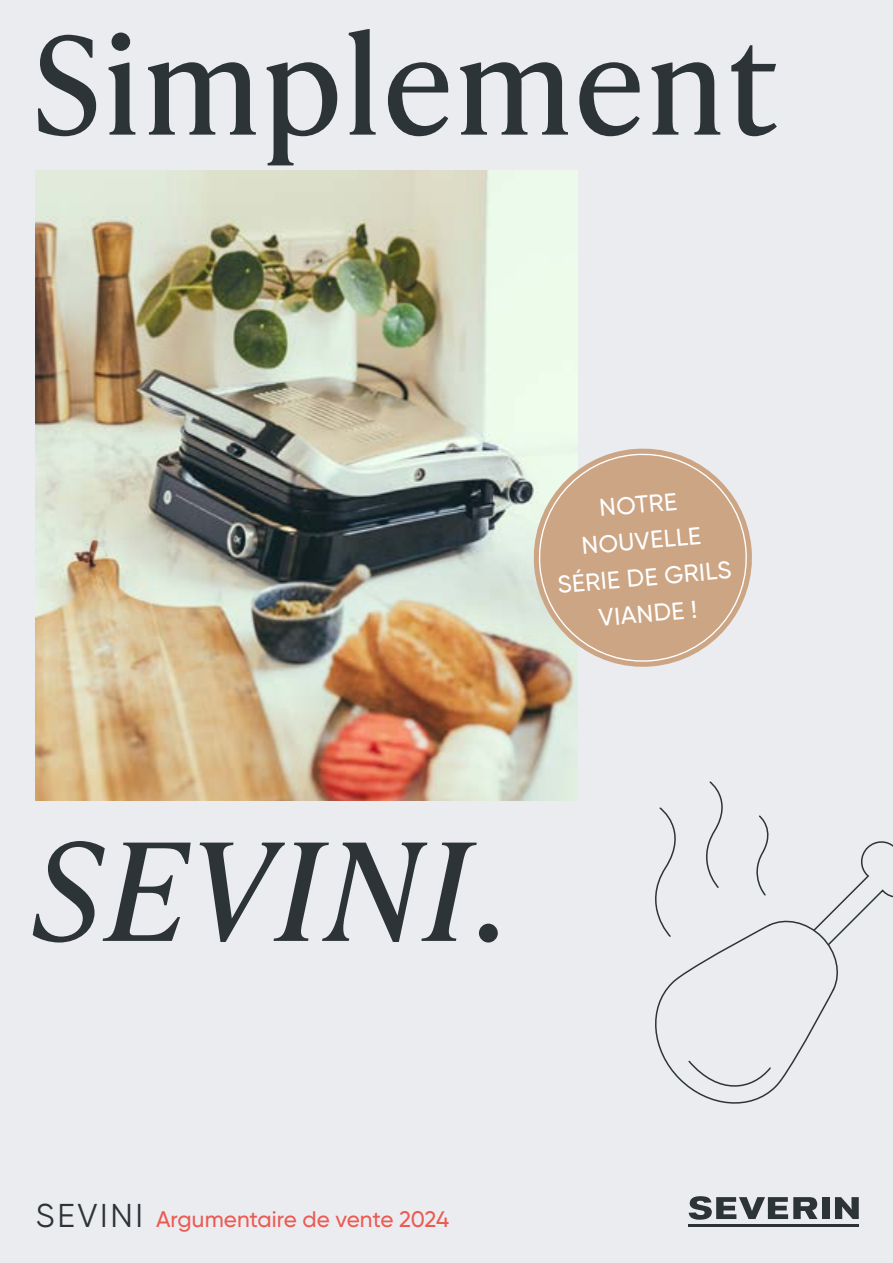
<style>
.page{position:relative;width:893px;height:1263px;background:#ebecef}
.page>*{position:absolute;margin:0;border:0;box-sizing:border-box;transform-origin:0 0}
.t1{font:135px "Ivy Presto Text";letter-spacing:-.01em;color:#2d3437}
.t2{font:italic 135px "Ivy Presto Text";letter-spacing:.01em;color:#2d3437}
.t3{font:500 24.3px/36.5px "Gilroy";color:#fff;text-align:center}
.t4{font:500 22.5px "Gilroy";letter-spacing:-.01em;color:#eb5a53}
.s1{font-style:normal}
.s2{font-weight:400;font-size:33px;color:#2d3437}
</style>
<div class="page">
<img style="left:36px;top:170px;width:541px;height:631px">
<svg style="left:689px;top:1196px;width:128px;height:24px"></svg>
<div style="left:822px;top:1197px;width:7px;height:22px;background:#2d3437"></div>
<svg style="left:835px;top:1197px;width:24px;height:22px"></svg>
<hr style="left:689px;top:1224px;width:170px;height:3px;background:#2d3437">
<svg style="left:655px;top:781px;width:238px;height:323px"></svg>
<svg style="left:531px;top:446px;width:221px;height:223px"></svg>
<svg style="left:535px;top:450px;width:216px;height:216px"></svg>
<h1 class="t1" style="left:30px;top:-14px;width:750px">Simplement</h1>
<p class="t3" style="left:550px;top:494px;width:176px;rotate:-5deg">NOTRE<br>NOUVELLE<br>SÉRIE DE GRILS<br>VIANDE !</p>
<h1 class="t2" style="left:30px;top:792px;width:477px">SEVINI<span class="s1">.</span></h1>
<p class="t4" style="left:36px;top:1205px;width:415px"><span class="s2">SEVINI</span> Argumentaire de vente 2024</p>
</div>
